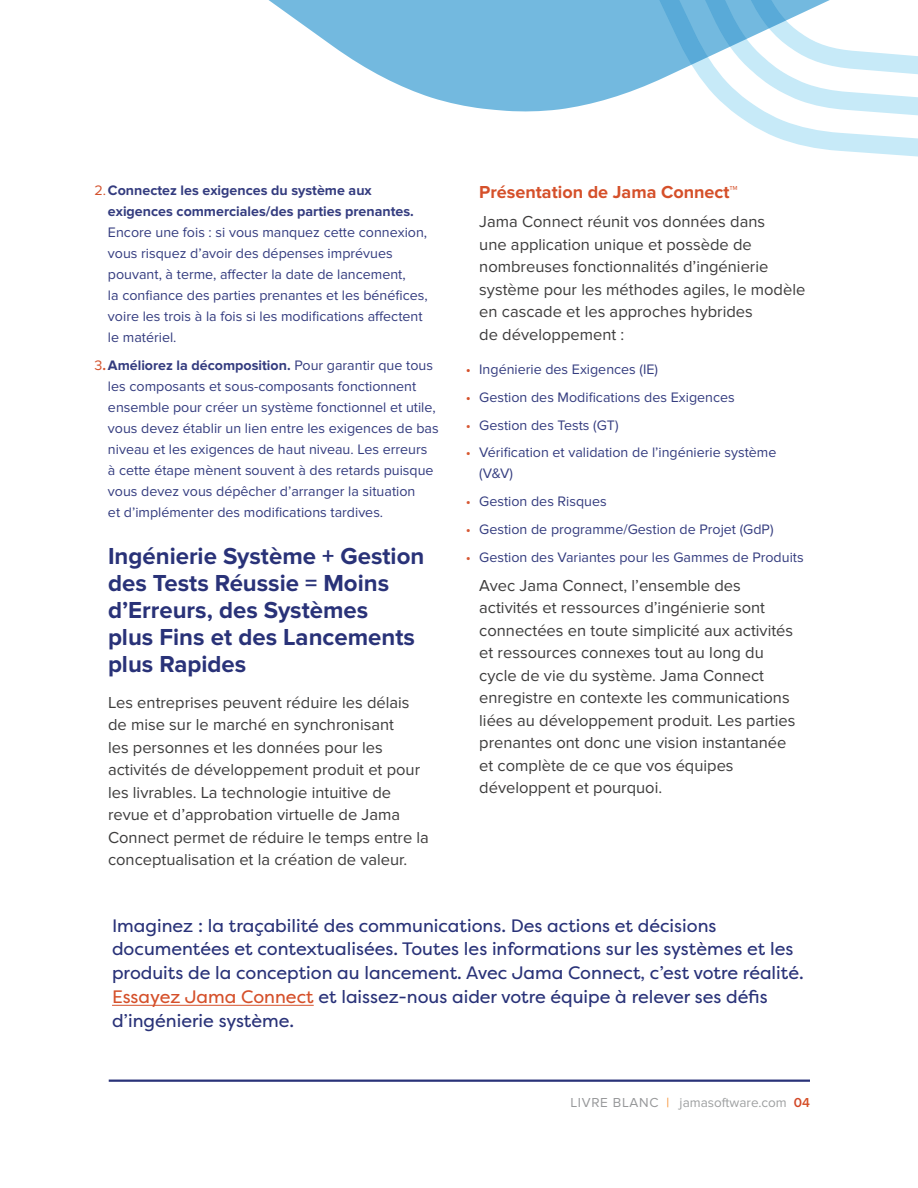
<style>
.page{position:relative;width:918px;height:1188px;background:#fff}
.page>*{position:absolute;margin:0;border:0;box-sizing:border-box;transform-origin:0 0}
.t1{font:700 24px/27px "Proxima Nova";color:#293278}
.t2{font:18px/24px "Filson Pro";color:#293278}
.t3{font:700 18px "Proxima Nova";color:#d5502a}
.t4{font:16.5px/22.5px "Proxima Nova";color:#3d3c3c}
.t5{font:14.25px/21px "Proxima Nova";color:#343c7f}
.t6{font:700 14.25px/21px "Proxima Nova";color:#343c7f}
.t7{font:13.5px "Proxima Nova";color:#9ea0a1}
.s1{font-weight:400;color:#d3512c}
.s2{color:#d3512c}
.s3{font-weight:700;color:#d3512c}
.s4{font-weight:700}
.s5{color:#d5502a}
.s6{color:#d75935}
.s7{color:#d85a31}
.s8{color:#97989a}
.s9{color:#f78d2b}
.s10{font-weight:600;color:#d24727}
.s11{font-weight:600;color:#d6512a}
</style>
<div class="page">
<hr style="left:109px;top:1080px;width:701px;height:2px;background:#293278">
<svg style="left:268px;top:0;width:339px;height:112px;fill:#73b9df"></svg>
<svg style="left:607px;top:0;width:311px;height:157px"></svg>
<svg style="left:655px;top:0;width:263px;height:119px"></svg>
<hr style="left:112px;top:1005px;width:202px;height:1px;background:#d5502a">
<p class="t6" style="left:108px;top:180px;width:307px;text-indent:-13px"><span class="s1">2.</span>Connectez les exigences du système aux exigences commerciales/des parties prenantes.</p>
<p class="t5" style="left:108px;top:222px;width:321px">Encore une fois : si vous manquez cette connexion, vous risquez d’avoir des dépenses imprévues pouvant, à terme, affecter la date de lancement,<br>la confiance des parties prenantes et les bénéfices, voire les trois à la fois si les modifications affectent le matériel.</p>
<p class="t5" style="left:108px;top:355px;width:332px;text-indent:-13px"><span class="s2">3</span><span class="s3">.</span><span class="s4">Améliorez la décomposition.</span> Pour garantir que tous les composants et sous-composants fonctionnent ensemble pour créer un système fonctionnel et utile, vous devez établir un lien entre les exigences de bas niveau et les exigences de haut niveau. Les erreurs<br>à cette étape mènent souvent à des retards puisque vous devez vous dépêcher d’arranger la situation<br>et d’implémenter des modifications tardives.</p>
<h1 class="t1" style="left:108px;top:543px;width:318px">Ingénierie Système + Gestion des Tests Réussie = Moins d’Erreurs, des Systèmes<br>plus Fins et des Lancements plus Rapides</h1>
<p class="t4" style="left:108px;top:691px;width:323px">Les entreprises peuvent réduire les délais de mise sur le marché en synchronisant<br>les personnes et les données pour les activités de développement produit et pour les livrables. La technologie intuitive de revue et d’approbation virtuelle de Jama Connect permet de réduire le temps entre la conceptualisation et la création de valeur.</p>
<p class="t3" style="left:479px;top:181px;width:260px">Présentation de Jama Connect™</p>
<p class="t4" style="left:479px;top:211px;width:328px">Jama Connect réunit vos données dans<br>une application unique et possède de nombreuses fonctionnalités d’ingénierie système pour les méthodes agiles, le modèle en cascade et les approches hybrides<br>de développement :</p>
<p class="t5" style="left:466px;top:359px;width:194px"><span class="s5">•</span> Ingénierie des Exigences (IE)</p>
<p class="t5" style="left:466px;top:387px;width:271px"><span class="s5">•</span> Gestion des Modifications des Exigences</p>
<p class="t5" style="left:466px;top:415px;width:154px"><span class="s6">•</span> Gestion des Tests (GT)</p>
<p class="t5" style="left:479px;top:442px;width:299px;text-indent:-13px"><span class="s7">•</span> Vérification et validation de l’ingénierie système (V&amp;V)</p>
<p class="t5" style="left:466px;top:491px;width:143px"><span class="s6">•</span> Gestion des Risques</p>
<p class="t5" style="left:466px;top:519px;width:309px"><span class="s6">•</span> Gestion de programme/Gestion de Projet (GdP)</p>
<p class="t5" style="left:466px;top:547px;width:339px"><span class="s6">•</span> Gestion des Variantes pour les Gammes de Produits</p>
<p class="t4" style="left:479px;top:574px;width:318px">Avec Jama Connect, l’ensemble des activités et ressources d’ingénierie sont connectées en toute simplicité aux activités et ressources connexes tout au long du cycle de vie du système. Jama Connect enregistre en contexte les communications liées au développement produit. Les parties prenantes ont donc une vision instantanée et complète de ce que vos équipes développent et pourquoi.</p>
<p class="t2" style="left:112px;top:913px;width:693px">Imaginez : la traçabilité des communications. Des actions et décisions documentées et contextualisées. Toutes les informations sur les systèmes et les produits de la conception au lancement. Avec Jama Connect, c’est votre réalité.<br><span class="s5">Essayez Jama Connect</span> et laissez-nous aider votre équipe à relever ses défis d’ingénierie système.</p>
<p class="t7" style="left:570px;top:1095px;width:241px"><span class="s8">LIVRE BLANC</span> <span class="s9">|</span> jamasoftware.com <span class="s10">0</span><span class="s11">4</span></p>
</div>
